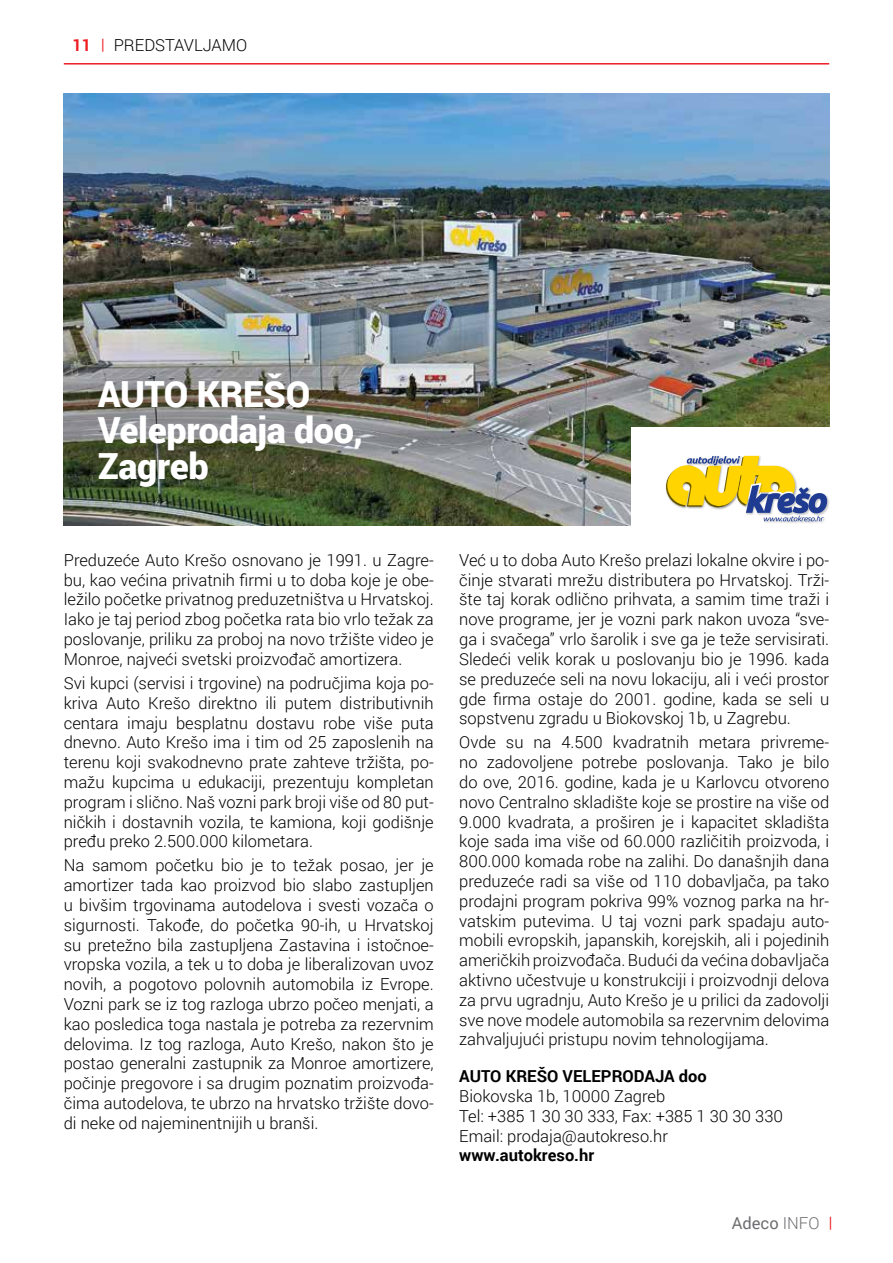
<style>
.page{position:relative;width:893px;height:1263px;background:#fff}
.page>*{position:absolute;margin:0;border:0;box-sizing:border-box;transform-origin:0 0}
.t1{font:900 36px/36px "Roboto";letter-spacing:-.01em;color:#fff}
.t2{font:300 16.5px/19.8px "Roboto";color:#000;text-align:justify}
.t3{font:700 16.5px "Roboto";color:#000}
.t4{font:16.5px "Roboto";color:#6d6e71}
.s1{font-weight:700;color:#ed1d24}
.s2{font-family:"Bebas Neue";font-weight:400;color:#ed1d24}
.s3{font-weight:300}
.s4{font-family:"Bebas Neue";color:#ed1d24}
</style>
<div class="page">
<hr style="left:64px;top:63px;width:765px;height:2px;background:#ed1d24">
<img style="left:64px;top:94px;width:765px;height:431px">
<div style="left:631px;top:427px;width:200px;height:124px;background:#fff"></div>
<img style="left:827px;top:496px;width:2px;height:14px">
<svg style="left:666px;top:455px;width:161px;height:68px"></svg>
<p class="t2" style="left:72px;top:35px;width:176px"><span class="s1">11</span> <span class="s2">|</span> PREDSTAVLJAMO</p>
<h1 class="t1" style="left:98px;top:375px;width:267px">AUTO KREŠO<br>Veleprodaja doo,<br>Zagreb</h1>
<p class="t2" style="left:64px;top:549px;width:371px">Preduzeće Auto Krešo osnovano je 1991. u Zagre&shy;bu, kao većina privatnih firmi u to doba koje je obe&shy;ležilo početke privatnog preduzetništva u Hrvatskoj.<br>Iako je taj period zbog početka rata bio vrlo težak za poslovanje, priliku za proboj na novo tržište video je Monroe, najveći svetski proizvođač amortizera.</p>
<p class="t2" style="left:64px;top:673px;width:371px">Svi kupci (servisi i trgovine) na područjima koja po&shy;kriva Auto Krešo direktno ili putem distributivnih centara imaju besplatnu dostavu robe više puta dnevno. Auto Krešo ima i tim od 25 zaposlenih na terenu koji svakodnevno prate zahteve tržišta, po&shy;mažu kupcima u edukaciji, prezentuju kompletan program i slično. Naš vozni park broji više od 80 put&shy;ničkih i dostavnih vozila, te kamiona, koji godišnje pređu preko 2.500.000 kilometara.</p>
<p class="t2" style="left:64px;top:855px;width:371px">Na samom početku bio je to težak posao, jer je amortizer tada kao proizvod bio slabo zastupljen u bivšim trgovinama autodelova i svesti vozača o sigurnosti. Takođe, do početka 90-ih, u Hrvatskoj su pretežno bila zastupljena Zastavina i istočnoe&shy;vropska vozila, a tek u to doba je liberalizovan uvoz novih, a pogotovo polovnih automobila iz Evrope.<br>Vozni park se iz tog razloga ubrzo počeo menjati, a kao posledica toga nastala je potreba za rezervnim delovima. Iz tog razloga, Auto Krešo, nakon što je postao generalni zastupnik za Monroe amortizere, počinje pregovore i sa drugim poznatim proizvođa&shy;čima autodelova, te ubrzo na hrvatsko tržište dovo&shy;di neke od najeminentnijih u branši.</p>
<p class="t2" style="left:459px;top:550px;width:371px">Već u to doba Auto Krešo prelazi lokalne okvire i po&shy;činje stvarati mrežu distributera po Hrvatskoj. Trži&shy;šte taj korak odlično prihvata, a samim time traži i nove programe, jer je vozni park nakon uvoza “sve&shy;ga i svačega” vrlo šarolik i sve ga je teže servisirati.<br>Sledeći velik korak u poslovanju bio je 1996. kada se preduzeće seli na novu lokaciju, ali i veći prostor gde firma ostaje do 2001. godine, kada se seli u sopstvenu zgradu u Biokovskoj 1b, u Zagrebu.</p>
<p class="t2" style="left:459px;top:732px;width:371px">Ovde su na 4.500 kvadratnih metara privreme&shy;no zadovoljene potrebe poslovanja. Tako je bilo do ove, 2016. godine, kada je u Karlovcu otvoreno novo Centralno skladište koje se prostire na više od 9.000 kvadrata, a proširen je i kapacitet skladišta koje sada ima više od 60.000 različitih proizvoda, i 800.000 komada robe na zalihi. Do današnjih dana preduzeće radi sa više od 110 dobavljača, pa tako prodajni program pokriva 99% voznog parka na hr&shy;vatskim putevima. U taj vozni park spadaju auto&shy;mobili evropskih, japanskih, korejskih, ali i pojedinih američkih proizvođača. Budući da većina dobavljača aktivno učestvuje u konstrukciji i proizvodnji delova za prvu ugradnju, Auto Krešo je u prilici da zadovolji sve nove modele automobila sa rezervnim delovima zahvaljujući pristupu novim tehnologijama.</p>
<p class="t3" style="left:459px;top:1065px;width:249px">AUTO KREŠO VELEPRODAJA doo</p>
<p class="t2" style="left:459px;top:1086px;width:325px;text-align:left">Biokovska 1b, 10000 Zagreb<br>Tel: +385 1 30 30 333, Fax: +385 1 30 30 330<br>Email: prodaja@autokreso.hr</p>
<p class="t3" style="left:459px;top:1144px;width:136px">www.autokreso.hr</p>
<p class="t4" style="left:732px;top:1212px;width:103px">Adeco <span class="s3">INFO</span> <span class="s4">|</span></p>
</div>
